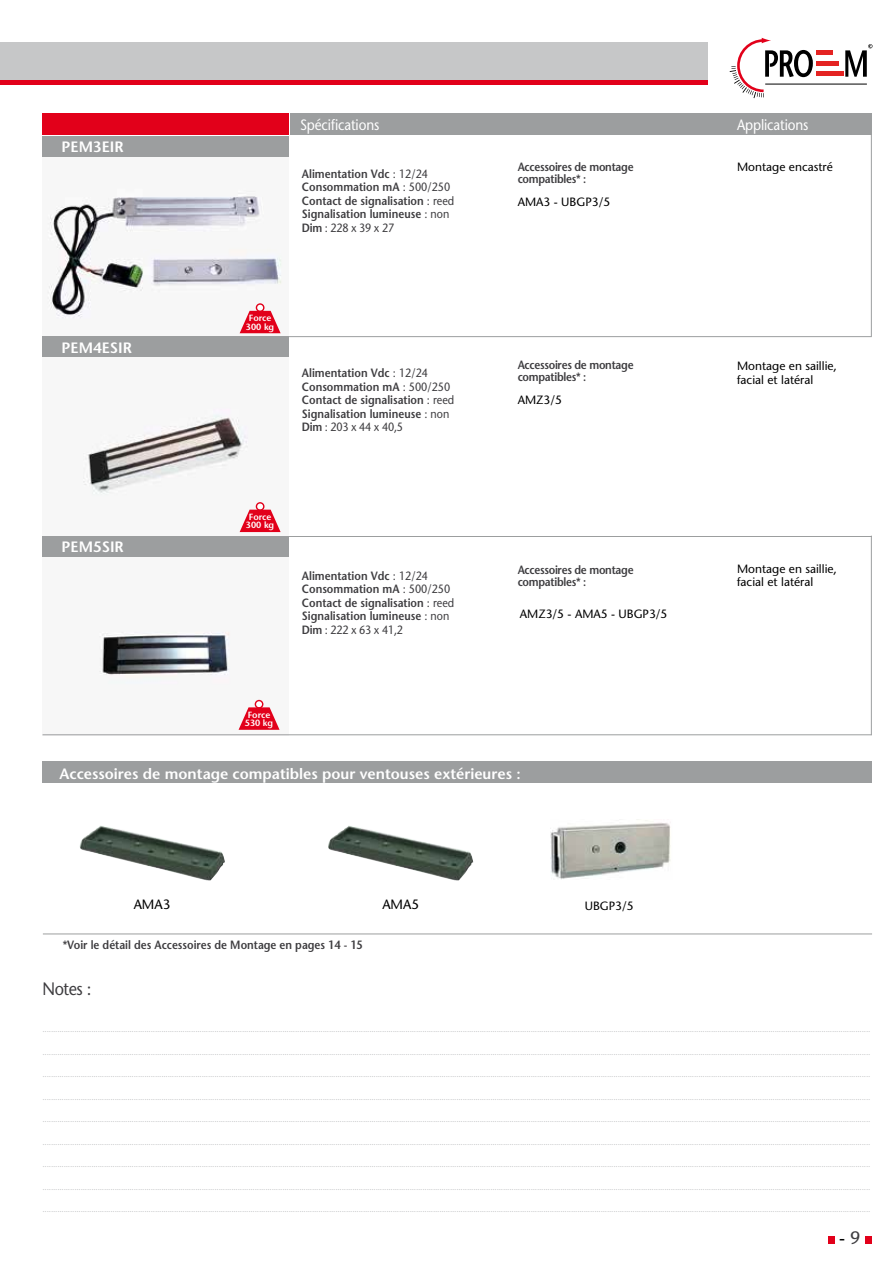
<style>
.page{position:relative;width:893px;height:1263px;background:#fff}
.page>*{position:absolute;margin:0;border:0;box-sizing:border-box;transform-origin:0 0}
.t1{font:18px "Stone Sans";letter-spacing:-.025em;color:#3e3d40;scale:.9 1}
.t2{font:18px "Stone Sans";color:#000}
.t3{font:600 15px "Stone Sans";color:#fff}
.t4{font:15px "Stone Sans";letter-spacing:-.01em;color:#fff;scale:.9 1}
.t5{font:13.5px "Stone Sans";color:#000}
.t6{font:600 12px/13.5px "Stone Sans";color:#3e3d40;scale:.9 1}
.t7{font:12px/13.5px "Stone Sans";color:#000}
.t8{font:600 12px/12px "Stone Sans";letter-spacing:-.025em;color:#3e3d40;scale:.9 1}
.t9{font:9px "Stone Sans";color:#c6c7c8;scale:.9 1}
.t10{font:600 9px/8.2px "Stone Sans";color:#fff;text-align:center}
.s1{font-weight:400}
.s2{color:#3e3d40}
</style>
<div class="page">
<div style="left:43px;top:114px;width:246px;height:21px;background:#e2001a"></div>
<div style="left:290px;top:114px;width:582px;height:21px;background:#9c9e9f"></div>
<div style="left:43px;top:136px;width:246px;height:21px;background:#9c9e9f"></div>
<div style="left:43px;top:336px;width:246px;height:21px;background:#9c9e9f"></div>
<div style="left:43px;top:536px;width:246px;height:21px;background:#9c9e9f"></div>
<hr style="left:285px;top:336px;width:587px;height:1px;background:#9c9e9f">
<hr style="left:285px;top:536px;width:587px;height:1px;background:#9c9e9f">
<hr style="left:288px;top:136px;width:1px;height:599px;background:#9c9e9f">
<hr style="left:871px;top:134px;width:1px;height:203px;background:#9c9e9f">
<hr style="left:871px;top:536px;width:1px;height:199px;background:#9c9e9f">
<img style="left:47px;top:158px;width:242px;height:178px">
<img style="left:83px;top:409px;width:198px;height:124px">
<img style="left:99px;top:631px;width:163px;height:99px">
<hr style="left:43px;top:734px;width:829px;height:1px;background:#9c9e9f">
<div style="left:0;top:43px;width:708px;height:42px;background:#c6c7c8"></div>
<hr style="left:0;top:81px;width:707px;height:4px;background:#e2001a">
<div style="left:829px;top:1236px;width:6px;height:8px;background:#e2001a"></div>
<div style="left:866px;top:1236px;width:6px;height:8px;background:#e2001a"></div>
<div style="left:816px;top:50px;width:16px;height:5px;background:#e42322"></div>
<hr style="left:816px;top:61px;width:23px;height:4px;background:#e42322">
<hr style="left:816px;top:72px;width:27px;height:4px;background:#e42322">
<svg style="left:845px;top:44px;width:27px;height:33px"></svg>
<hr style="left:765px;top:84px;width:102px;height:1px;background:#000">
<svg style="left:730px;top:38px;width:83px;height:60px"></svg>
<svg style="left:240px;top:305px;width:41px;height:28px"></svg>
<svg style="left:240px;top:503px;width:41px;height:29px"></svg>
<svg style="left:239px;top:701px;width:41px;height:29px"></svg>
<div style="left:43px;top:761px;width:829px;height:22px;background:#9c9e9f"></div>
<hr style="left:43px;top:933px;width:829px;height:1px;background:#9c9e9f">
<img style="left:551px;top:820px;width:120px;height:59px">
<img style="left:79px;top:825px;width:146px;height:55px">
<img style="left:328px;top:826px;width:145px;height:54px">
<h2 class="t3" style="left:62px;top:138px;width:63px">PEM3EIR</h2>
<h2 class="t3" style="left:62px;top:338px;width:72px">PEM4ESIR</h2>
<h2 class="t3" style="left:62px;top:538px;width:64px">PEM5SIR</h2>
<h2 class="t4" style="left:300px;top:115px;width:90px">Spécifications</h2>
<h3 class="t6" style="left:302px;top:167px;width:171px">Alimentation Vdc <span class="s1">: 12/24<br></span>Consommation mA <span class="s1">: 500/250<br></span>Contact de signalisation <span class="s1">: reed<br></span>Signalisation lumineuse <span class="s1">: non<br></span>Dim <span class="s1">: 228 x 39 x 27</span></h3>
<p class="t10" style="left:246px;top:314px;width:30px">Force<br>300 kg</p>
<h3 class="t6" style="left:302px;top:366px;width:171px">Alimentation Vdc <span class="s1">: 12/24<br></span>Consommation mA <span class="s1">: 500/250<br></span>Contact de signalisation <span class="s1">: reed<br></span>Signalisation lumineuse <span class="s1">: non<br></span>Dim <span class="s1">: 203 x 44 x 40,5</span></h3>
<p class="t10" style="left:246px;top:513px;width:30px">Force<br>300 kg</p>
<h3 class="t6" style="left:302px;top:569px;width:171px">Alimentation Vdc <span class="s1">: 12/24<br></span>Consommation mA <span class="s1">: 500/250<br></span>Contact de signalisation <span class="s1">: reed<br></span>Signalisation lumineuse <span class="s1">: non<br></span>Dim <span class="s1">: 222 x 63 x 41,2</span></h3>
<h3 class="t8" style="left:518px;top:160px;width:130px">Accessoires de montage compatibles* :</h3>
<h3 class="t7" style="left:518px;top:195px;width:94px">AMA3 - UBGP3/5</h3>
<h3 class="t8" style="left:518px;top:359px;width:130px">Accessoires de montage compatibles* :</h3>
<h3 class="t7" style="left:518px;top:394px;width:46px">AMZ3/5</h3>
<h3 class="t8" style="left:518px;top:563px;width:130px">Accessoires de montage compatibles* :</h3>
<h3 class="t7" style="left:520px;top:607px;width:149px">AMZ3/5 - AMA5 - UBGP3/5</h3>
<p class="t10" style="left:245px;top:711px;width:30px">Force<br>530 kg</p>
<h2 class="t3" style="left:60px;top:765px;width:463px">Accessoires de montage compatibles pour ventouses extérieures :</h2>
<h3 class="t5" style="left:134px;top:896px;width:38px">AMA3</h3>
<h3 class="t5" style="left:382px;top:896px;width:38px">AMA5</h3>
<h3 class="t6" style="left:63px;top:938px;width:335px">*Voir le détail des Accessoires de Montage en pages 14 - 15</h3>
<h3 class="t7" style="left:585px;top:899px;width:50px">UBGP3/5</h3>
<h2 class="t4" style="left:737px;top:116px;width:81px">Applications</h2>
<h3 class="t7" style="left:737px;top:160px;width:97px">Montage encastré</h3>
<h3 class="t7" style="left:737px;top:359px;width:102px">Montage en saillie, facial et latéral</h3>
<h3 class="t7" style="left:737px;top:562px;width:102px">Montage en saillie, facial et latéral</h3>
<h1 class="t1" style="left:43px;top:978px;width:56px">Notes :</h1>
<p class="t9" style="left:43px;top:1024px;width:921px">......................................................................................................................................................................................................................................................................................................................................................................................................</p>
<p class="t9" style="left:43px;top:1046px;width:921px">......................................................................................................................................................................................................................................................................................................................................................................................................</p>
<p class="t9" style="left:43px;top:1069px;width:921px">......................................................................................................................................................................................................................................................................................................................................................................................................</p>
<p class="t9" style="left:43px;top:1091px;width:921px">......................................................................................................................................................................................................................................................................................................................................................................................................</p>
<p class="t9" style="left:43px;top:1114px;width:921px">......................................................................................................................................................................................................................................................................................................................................................................................................</p>
<p class="t9" style="left:43px;top:1136px;width:921px">......................................................................................................................................................................................................................................................................................................................................................................................................</p>
<p class="t9" style="left:43px;top:1159px;width:921px">......................................................................................................................................................................................................................................................................................................................................................................................................</p>
<p class="t9" style="left:43px;top:1181px;width:921px">......................................................................................................................................................................................................................................................................................................................................................................................................</p>
<p class="t9" style="left:43px;top:1204px;width:921px">......................................................................................................................................................................................................................................................................................................................................................................................................</p>
<h1 class="t2" style="left:839px;top:1227px;width:34px">- <span class="s2">9</span> -</h1>
</div>
